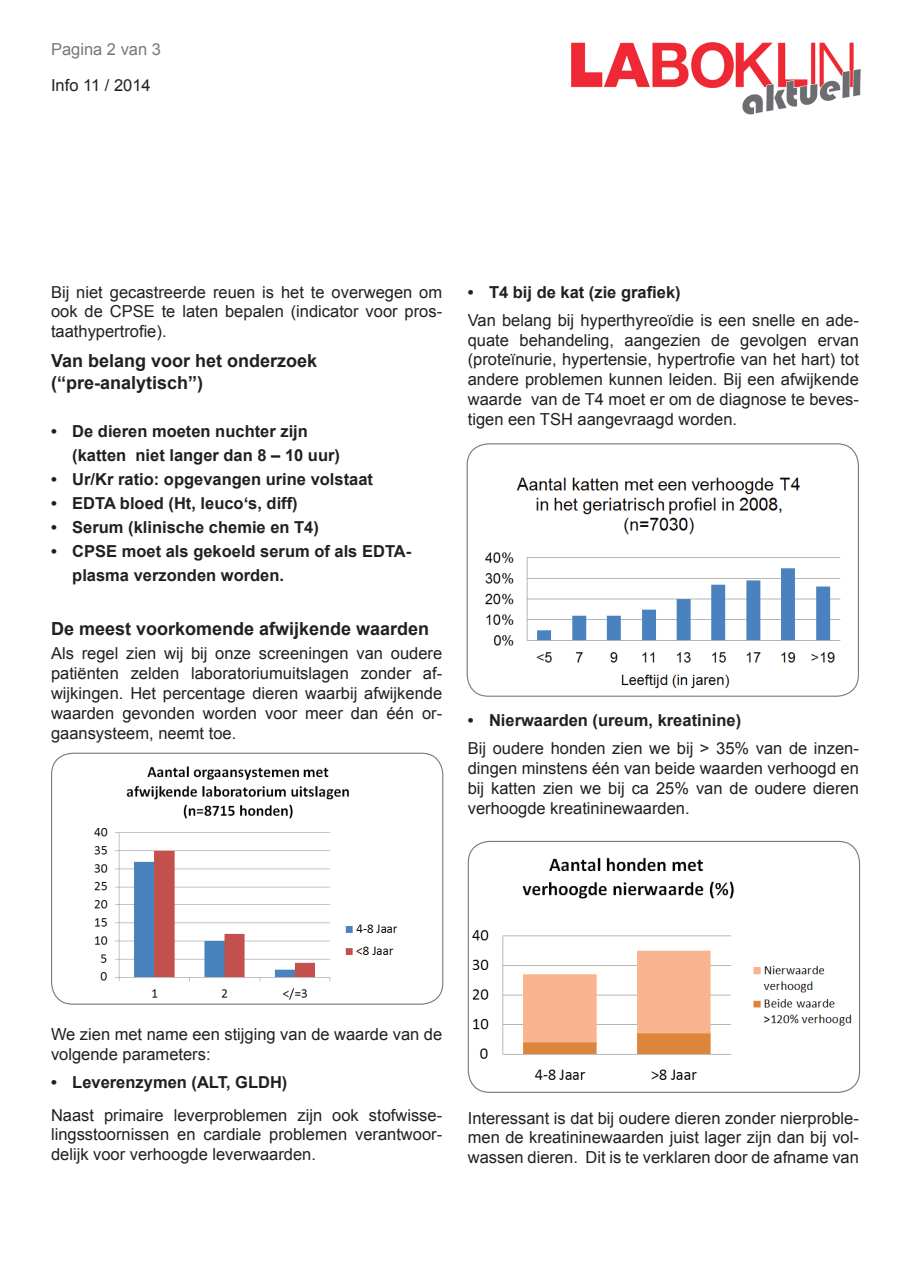
<style>
.page{position:relative;width:910px;height:1280px;background:#fff}
.page>*{position:absolute;margin:0;border:0;box-sizing:border-box;transform-origin:0 0}
.t1{font:700 18px/21.6px "Arial";color:#231f20}
.t2{font:16.5px/19.8px "Arial";color:#231f20;text-align:justify}
.t3{font:700 16.5px/24px "Arial";color:#231f20}
.t4{font:16.5px "Arial";color:#76787b}
</style>
<div class="page">
<img style="left:572px;top:43px;width:289px;height:72px">
<img style="left:94px;top:766px;width:304px;height:234px">
<div style="left:51px;top:753px;width:392px;height:252px;border:1px solid #76787b;border-radius:21px"></div>
<img style="left:474px;top:445px;width:378px;height:251px">
<div style="left:467px;top:443px;width:392px;height:254px;border:1px solid #76787b;border-radius:21px"></div>
<img style="left:468px;top:841px;width:391px;height:251px">
<div style="left:468px;top:841px;width:392px;height:252px;border:1px solid #76787b;border-radius:21px"></div>
<p class="t4" style="left:51px;top:38px;width:112px">Pagina 2 van 3</p>
<p class="t2" style="left:51px;top:76px;width:101px">Info 11 / 2014</p>
<p class="t2" style="left:51px;top:282px;width:393px">Bij niet gecastreerde reuen is het te overwegen om ook de CPSE te laten bepalen (indicator voor pros&shy;taathypertrofie).</p>
<p class="t1" style="left:51px;top:351px;width:268px">Van belang voor het onderzoek (“pre-analytisch”)</p>
<p class="t3" style="left:72px;top:420px;width:269px;text-indent:-21px">• De dieren moeten nuchter zijn (katten niet langer dan 8 – 10 uur)</p>
<p class="t3" style="left:51px;top:468px;width:323px">• Ur/Kr ratio: opgevangen urine volstaat</p>
<p class="t3" style="left:51px;top:492px;width:248px">• EDTA bloed (Ht, leuco‘s, diff)</p>
<p class="t3" style="left:51px;top:516px;width:269px">• Serum (klinische chemie en T4)</p>
<p class="t3" style="left:72px;top:540px;width:340px;text-indent:-21px">• CPSE moet als gekoeld serum of als EDTA&shy;plasma verzonden worden.</p>
<p class="t1" style="left:51px;top:619px;width:380px">De meest voorkomende afwijkende waarden</p>
<p class="t2" style="left:51px;top:644px;width:393px">Als regel zien wij bij onze screeningen van oudere patiënten zelden laboratoriumuitslagen zonder af&shy;wijkingen. Het percentage dieren waarbij afwijkende waarden gevonden worden voor meer dan één or&shy;gaansysteem, neemt toe.</p>
<p class="t3" style="left:468px;top:280px;width:214px">• T4 bij de kat (zie grafiek)</p>
<p class="t2" style="left:468px;top:310px;width:393px">Van belang bij hyperthyreoïdie is een snelle en ade&shy;quate behandeling, aangezien de gevolgen ervan (proteïnurie, hypertensie, hypertrofie van het hart) tot andere problemen kunnen leiden. Bij een afwijkende waarde van de T4 moet er om de diagnose te beves&shy;tigen een TSH aangevraagd worden.</p>
<p class="t3" style="left:468px;top:709px;width:275px">• Nierwaarden (ureum, kreatinine)</p>
<p class="t2" style="left:468px;top:739px;width:393px">Bij oudere honden zien we bij &gt; 35% van de inzen&shy;dingen minstens één van beide waarden verhoogd en bij katten zien we bij ca 25% van de oudere dieren verhoogde kreatininewaarden.</p>
<p class="t2" style="left:51px;top:1024px;width:393px">We zien met name een stijging van de waarde van de volgende parameters:</p>
<p class="t3" style="left:51px;top:1071px;width:238px">• Leverenzymen (ALT, GLDH)</p>
<p class="t2" style="left:51px;top:1105px;width:393px">Naast primaire leverproblemen zijn ook stofwisse&shy;lingsstoornissen en cardiale problemen verantwoor&shy;delijk voor verhoogde leverwaarden.</p>
<p class="t2" style="left:468px;top:1108px;width:393px">Interessant is dat bij oudere dieren zonder nierproble&shy;men de kreatininewaarden juist lager zijn dan bij vol&shy;wassen dieren. Dit is te verklaren door de afname van</p>
</div>
